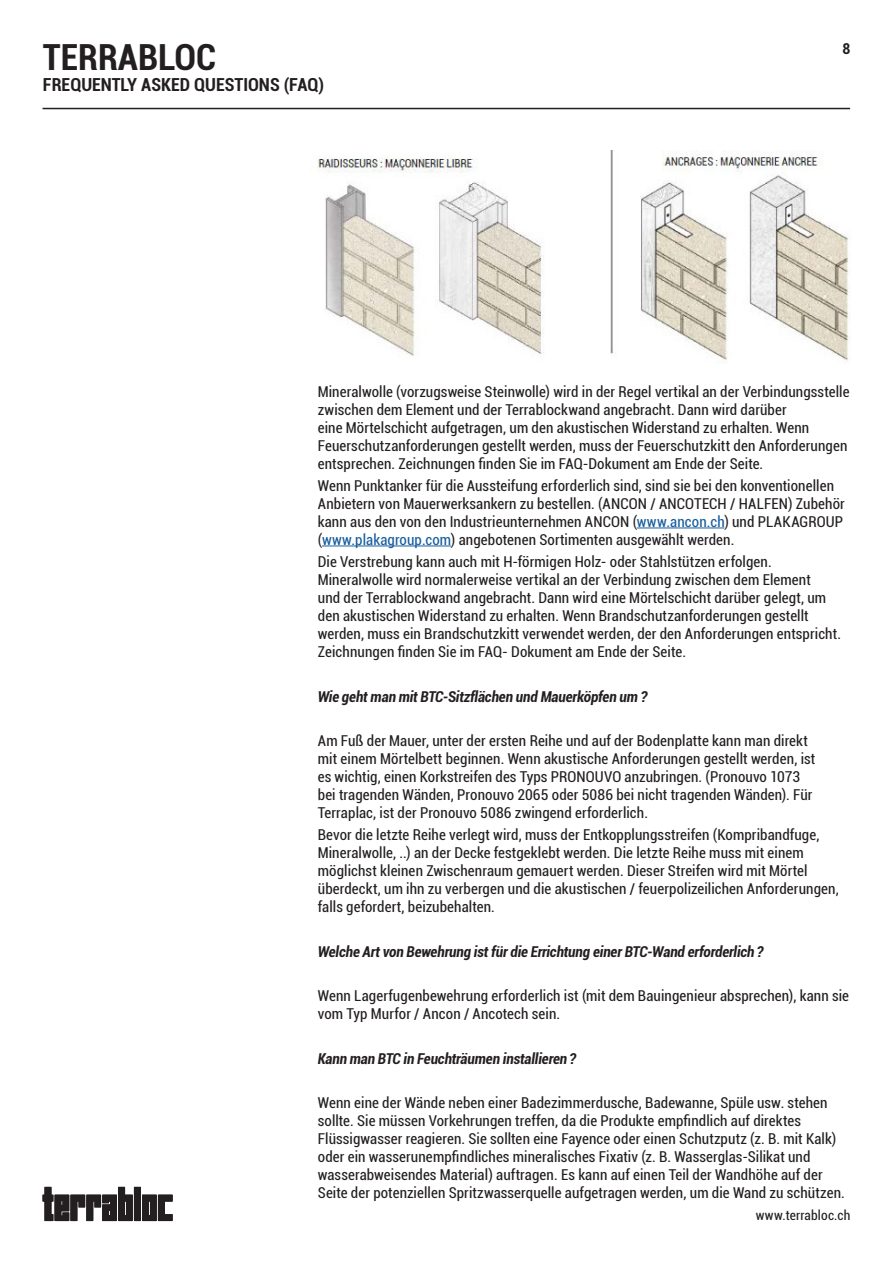
<style>
.page{position:relative;width:893px;height:1263px;background:#fff}
.page>*{position:absolute;margin:0;border:0;box-sizing:border-box;transform-origin:0 0}
.t1{font:700 condensed 36px "Roboto";color:#231f20}
.t2{font:700 condensed 18px "Roboto";color:#231f20}
.body_copy{font:condensed 15px/18px "Roboto";letter-spacing:.01em;color:#231f20}
.body_copy-2{font:italic 700 condensed 15px "Roboto";letter-spacing:-.01em;color:#231f20}
.t3{font:700 condensed 15px "Roboto";color:#231f20}
.t4{font:condensed 13.5px "Roboto";letter-spacing:.015em;color:#231f20}
.s1{color:#175d9e}
</style>
<div class="page">
<hr style="left:43px;top:108px;width:807px;height:1px;background:#231f20">
<svg style="left:43px;top:1187px;width:130px;height:34px"></svg>
<hr style="left:637px;top:528px;width:87px;height:1px;background:#175d9e">
<hr style="left:322px;top:546px;width:129px;height:1px;background:#175d9e">
<img style="left:317px;top:150px;width:533px;height:213px">
<h1 class="t1" style="left:43px;top:32px;width:175px">TERRABLOC</h1>
<p class="t2" style="left:43px;top:72px;width:283px">FREQUENTLY ASKED QUESTIONS (FAQ)</p>
<p class="t3" style="left:843px;top:38px;width:9px">8</p>
<p class="body_copy" style="left:318px;top:382px;width:533px">Mineralwolle (vorzugsweise Steinwolle) wird in der Regel vertikal an der Verbindungsstelle zwischen dem Element und der Terrablockwand angebracht. Dann wird darüber<br>eine Mörtelschicht aufgetragen, um den akustischen Widerstand zu erhalten. Wenn Feuerschutzanforderungen gestellt werden, muss der Feuerschutzkitt den Anforderungen entsprechen. Zeichnungen finden Sie im FAQ-Dokument am Ende der Seite.</p>
<p class="body_copy" style="left:318px;top:476px;width:528px">Wenn Punktanker für die Aussteifung erforderlich sind, sind sie bei den konventionellen Anbietern von Mauerwerksankern zu bestellen. (ANCON / ANCOTECH / HALFEN) Zubehör kann aus den von den Industrieunternehmen ANCON (<span class="s1">www.ancon.ch</span>) und PLAKAGROUP (<span class="s1">www.plakagroup.com</span>) angebotenen Sortimenten ausgewählt werden.</p>
<p class="body_copy" style="left:318px;top:552px;width:525px">Die Verstrebung kann auch mit H-förmigen Holz- oder Stahlstützen erfolgen.<br>Mineralwolle wird normalerweise vertikal an der Verbindung zwischen dem Element<br>und der Terrablockwand angebracht. Dann wird eine Mörtelschicht darüber gelegt, um den akustischen Widerstand zu erhalten. Wenn Brandschutzanforderungen gestellt werden, muss ein Brandschutzkitt verwendet werden, der den Anforderungen entspricht.<br>Zeichnungen finden Sie im FAQ- Dokument am Ende der Seite.</p>
<p class="body_copy-2" style="left:318px;top:686px;width:331px">Wie geht man mit BTC-Sitzflächen und Mauerköpfen um ?</p>
<p class="body_copy" style="left:318px;top:731px;width:499px">Am Fuß der Mauer, unter der ersten Reihe und auf der Bodenplatte kann man direkt mit einem Mörtelbett beginnen. Wenn akustische Anforderungen gestellt werden, ist es wichtig, einen Korkstreifen des Typs PRONOUVO anzubringen. (Pronouvo 1073 bei tragenden Wänden, Pronouvo 2065 oder 5086 bei nicht tragenden Wänden). Für Terraplac, ist der Pronouvo 5086 zwingend erforderlich.</p>
<p class="body_copy" style="left:318px;top:825px;width:523px">Bevor die letzte Reihe verlegt wird, muss der Entkopplungsstreifen (Kompribandfuge, Mineralwolle, ..) an der Decke festgeklebt werden. Die letzte Reihe muss mit einem möglichst kleinen Zwischenraum gemauert werden. Dieser Streifen wird mit Mörtel überdeckt, um ihn zu verbergen und die akustischen / feuerpolizeilichen Anforderungen, falls gefordert, beizubehalten.</p>
<p class="body_copy-2" style="left:318px;top:941px;width:447px">Welche Art von Bewehrung ist für die Errichtung einer BTC-Wand erforderlich ?</p>
<p class="body_copy" style="left:318px;top:986px;width:533px">Wenn Lagerfugenbewehrung erforderlich ist (mit dem Bauingenieur absprechen), kann sie vom Typ Murfor / Ancon / Ancotech sein.</p>
<p class="body_copy-2" style="left:318px;top:1048px;width:260px">Kann man BTC in Feuchträumen installieren ?</p>
<p class="body_copy" style="left:318px;top:1093px;width:528px">Wenn eine der Wände neben einer Badezimmerdusche, Badewanne, Spüle usw. stehen sollte. Sie müssen Vorkehrungen treffen, da die Produkte empfindlich auf direktes Flüssigwasser reagieren. Sie sollten eine Fayence oder einen Schutzputz (z. B. mit Kalk) oder ein wasserunempfindliches mineralisches Fixativ (z. B. Wasserglas-Silikat und wasserabweisendes Material) auftragen. Es kann auf einen Teil der Wandhöhe auf der Seite der potenziellen Spritzwasserquelle aufgetragen werden, um die Wand zu schützen.</p>
<p class="t4" style="left:756px;top:1206px;width:96px">www.terrabloc.ch</p>
</div>
